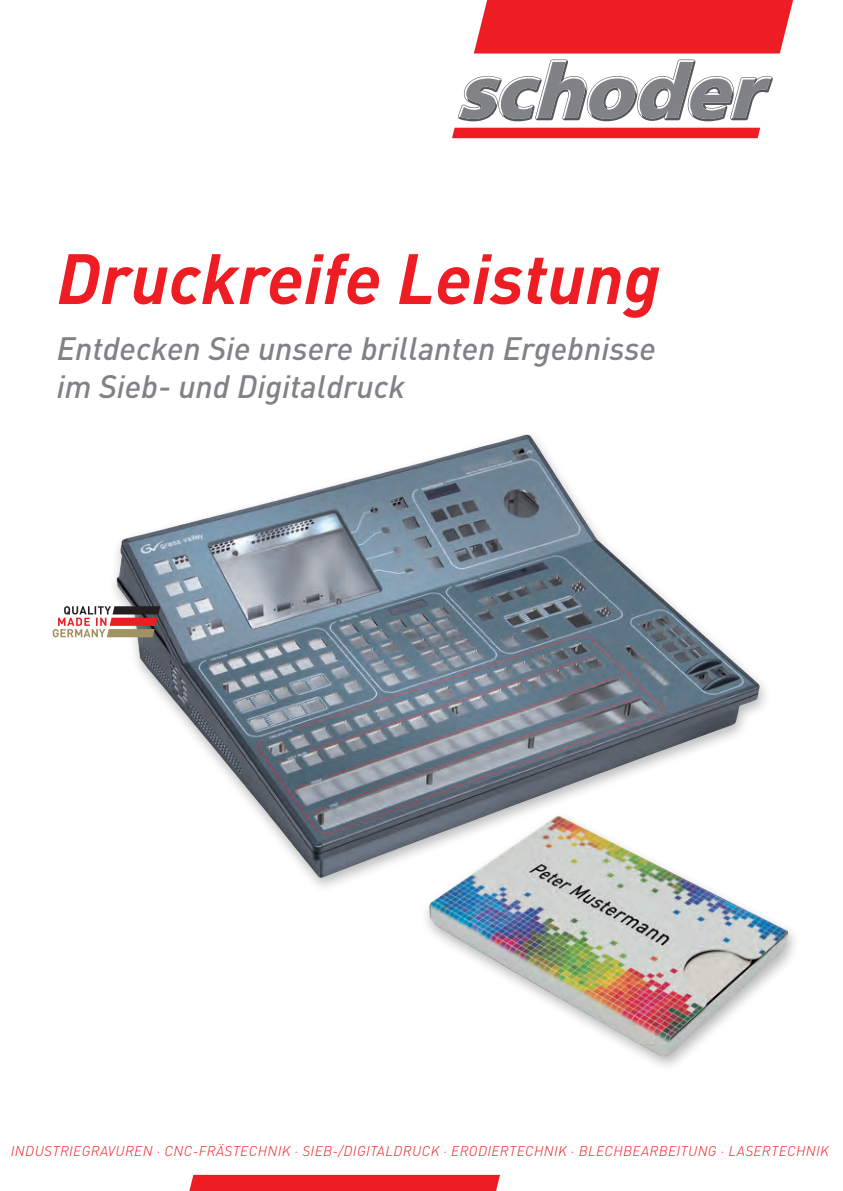
<style>
.page{position:relative;width:843px;height:1191px;background:#fff}
.page>*{position:absolute;margin:0;border:0;box-sizing:border-box;transform-origin:0 0}
.t1{font:italic 700 70px "DIN";color:#ee1d23}
.t2{font:italic 500 32px/38.4px "DIN";color:#808285}
.t3{font:italic 300 14px "DIN";letter-spacing:.03em;color:#ee1d23}
</style>
<div class="page">
<div style="left:474px;top:0;width:319px;height:53px;background:#ee1d23"></div>
<div style="left:452px;top:128px;width:308px;height:10px;background:#ee1d23"></div>
<svg style="left:458px;top:60px;width:315px;height:61px"></svg>
<svg style="left:189px;top:1174px;width:311px;height:17px;background:#ef2b31"></svg>
<img style="left:117px;top:434px;width:642px;height:444px">
<svg style="left:53px;top:606px;width:107px;height:31px"></svg>
<div style="left:420px;top:811px;width:380px;height:261px;background:#231f20;opacity:.3"></div>
<img style="left:429px;top:815px;width:359px;height:241px">
<h1 class="t1" style="left:57px;top:233px;width:605px">Druckreife Leistung</h1>
<h2 class="t2" style="left:57px;top:328px;width:600px">Entdecken Sie unsere brillanten Ergebnisse im Sieb- und Digitaldruck</h2>
<p class="t3" style="left:11px;top:1142px;width:819px">INDUSTRIEGRAVUREN · CNC-FRÄSTECHNIK · SIEB-/DIGITALDRUCK · ERODIERTECHNIK · BLECHBEARBEITUNG · LASERTECHNIK</p>
</div>
